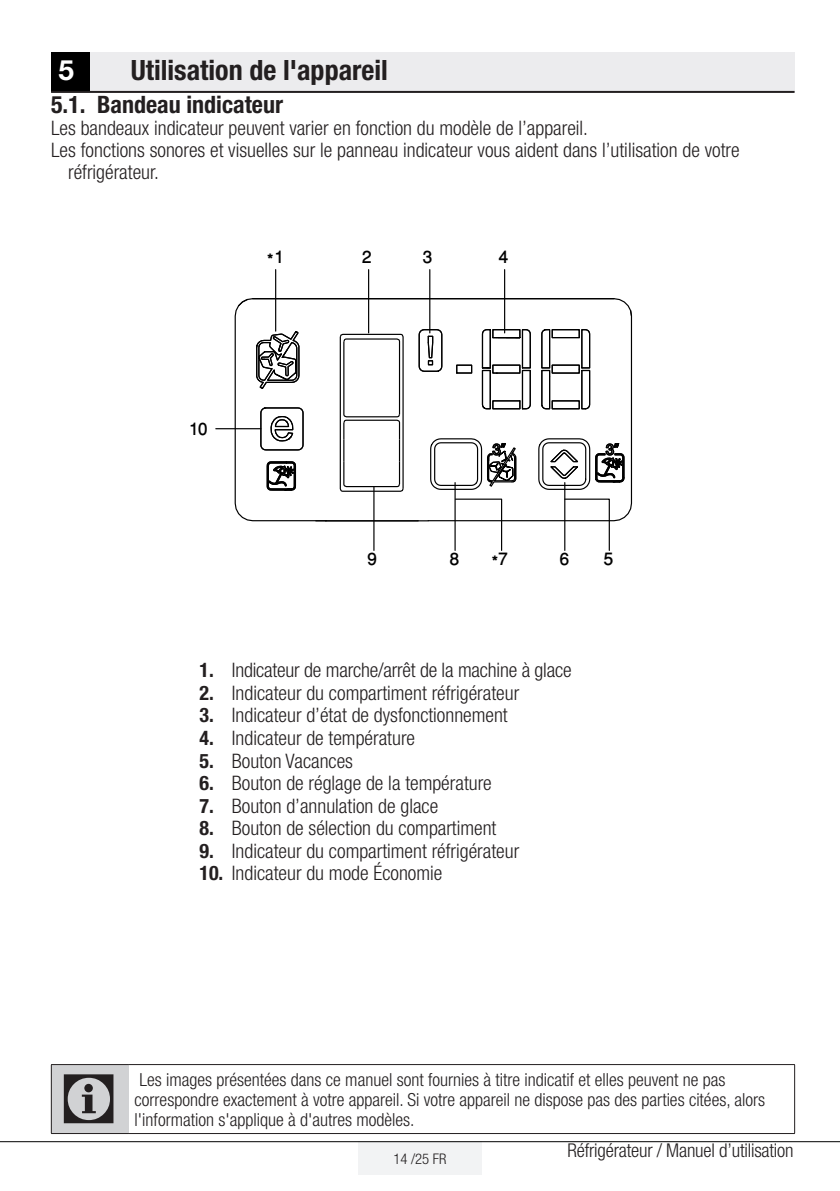
<style>
.page{position:relative;width:840px;height:1191px;background:#fff}
.page>*{position:absolute;margin:0;border:0;box-sizing:border-box;transform-origin:0 0}
.semboller{font:72px "ZIWARNUN";color:#231f20}
.Unite_Baslik__14pt-B{font:700 condensed 28px "Helvetica Neue LT Pro";color:#231f20}
.Unite_Baslik__14pt-B-2{font:700 28px "Helvetica Neue LT Pro";color:#fff}
.t1{font:500 24.2px "Win Soft Pro";color:#000}
._5-SIRALAMA_Konu_Bas{font:700 condensed 24px "Helvetica Neue LT Pro";color:#231f20}
.maddeler{font:300 condensed 20px "Helvetica Neue LT Pro";color:#231f20}
.Girintili_Yazi{font:300 condensed 20px/22px "Helvetica Neue LT Pro";color:#231f20}
.t2{font:300 condensed 19px "Helvetica Neue LT Pro";letter-spacing:-.01em;color:#231f20}
.Girintili_Yazi_uyari{font:300 condensed 18px/20px "Helvetica Neue LT Pro";color:#231f20}
.t3{font:300 condensed 14.6px "Helvetica Neue LT Pro";color:#231f20}
.s1{font-weight:700}
</style>
<div class="page">
<div style="left:358px;top:1141px;width:123px;height:33px;background:#f2f3f4"></div>
<hr style="left:0;top:1141px;width:839px;height:1px;background:#000">
<div style="left:51px;top:52px;width:39px;height:40px;background:#000"></div>
<div style="left:90px;top:52px;width:704px;height:40px;background:#ececee"></div>
<hr style="left:51px;top:91px;width:743px;height:2px;background:#231f20">
<svg style="left:234px;top:297px;width:397px;height:225px"></svg>
<svg style="left:237px;top:298px;width:12px;height:9px"></svg>
<hr style="left:252px;top:298px;width:361px;height:1px;background:#000">
<svg style="left:629px;top:309px;width:2px;height:8px"></svg>
<svg style="left:314px;top:519px;width:105px;height:3px"></svg>
<svg style="left:429px;top:435px;width:87px;height:56px"></svg>
<svg style="left:537px;top:437px;width:88px;height:54px"></svg>
<hr style="left:368px;top:270px;width:1px;height:63px;background:#000">
<hr style="left:429px;top:270px;width:1px;height:63px;background:#000">
<hr style="left:503px;top:270px;width:2px;height:63px;background:#000">
<svg style="left:563px;top:498px;width:47px;height:53px"></svg>
<svg style="left:454px;top:498px;width:48px;height:53px"></svg>
<hr style="left:564px;top:482px;width:1px;height:68px;background:#000">
<hr style="left:454px;top:482px;width:1px;height:68px;background:#000">
<hr style="left:373px;top:487px;width:1px;height:63px;background:#000">
<svg style="left:338px;top:333px;width:66px;height:159px"></svg>
<hr style="left:398px;top:439px;width:2px;height:23px;background:#000">
<hr style="left:216px;top:428px;width:45px;height:1px;background:#000">
<svg style="left:255px;top:269px;width:49px;height:225px"></svg>
<div style="left:51px;top:1064px;width:78px;height:69px;background:#d1d2d4"></div>
<hr style="left:51px;top:1133px;width:78px;height:1px;background:#231f20">
<hr style="left:129px;top:1133px;width:665px;height:1px;background:#231f20">
<hr style="left:51px;top:1064px;width:78px;height:1px;background:#231f20">
<hr style="left:51px;top:1064px;width:1px;height:69px;background:#231f20">
<hr style="left:129px;top:1064px;width:665px;height:1px;background:#231f20">
<hr style="left:793px;top:1064px;width:1px;height:69px;background:#231f20">
<p class="Unite_Baslik__14pt-B-2" style="left:59px;top:52px;width:17px">5</p>
<p class="Unite_Baslik__14pt-B" style="left:131px;top:53px;width:258px">Utilisation de l'appareil</p>
<p class="_5-SIRALAMA_Konu_Bas" style="left:51px;top:90px;width:233px">5.1. Bandeau indicateur</p>
<p class="Girintili_Yazi" style="left:51px;top:117px;width:538px">Les bandeaux indicateur peuvent varier en fonction du modèle de l’appareil.</p>
<p class="Girintili_Yazi" style="left:68px;top:139px;width:672px;text-indent:-17px">Les fonctions sonores et visuelles sur le panneau indicateur vous aident dans l’utilisation de votre réfrigérateur.</p>
<p class="t1" style="left:267px;top:240px;width:18px">*1</p>
<p class="t1" style="left:361px;top:240px;width:11px">2</p>
<p class="t1" style="left:422px;top:240px;width:11px">3</p>
<p class="t1" style="left:498px;top:240px;width:11px">4</p>
<p class="t1" style="left:188px;top:411px;width:21px">10</p>
<p class="t1" style="left:367px;top:541px;width:11px">9</p>
<p class="t1" style="left:449px;top:541px;width:11px">8</p>
<p class="t1" style="left:491px;top:541px;width:18px">*7</p>
<p class="t1" style="left:559px;top:541px;width:11px">6</p>
<p class="t1" style="left:603px;top:541px;width:11px">5</p>
<p class="maddeler" style="left:199px;top:658px;width:373px"><span class="s1">1.</span> Indicateur de marche/arrêt de la machine à glace</p>
<p class="maddeler" style="left:199px;top:681px;width:321px"><span class="s1">2.</span> Indicateur du compartiment réfrigérateur</p>
<p class="maddeler" style="left:199px;top:704px;width:309px"><span class="s1">3.</span> Indicateur d’état de dysfonctionnement</p>
<p class="maddeler" style="left:199px;top:726px;width:217px"><span class="s1">4.</span> Indicateur de température</p>
<p class="maddeler" style="left:199px;top:749px;width:155px"><span class="s1">5.</span> Bouton Vacances</p>
<p class="maddeler" style="left:199px;top:771px;width:293px"><span class="s1">6.</span> Bouton de réglage de la température</p>
<p class="maddeler" style="left:199px;top:794px;width:240px"><span class="s1">7.</span> Bouton d’annulation de glace</p>
<p class="maddeler" style="left:199px;top:816px;width:298px"><span class="s1">8.</span> Bouton de sélection du compartiment</p>
<p class="maddeler" style="left:199px;top:839px;width:321px"><span class="s1">9.</span> Indicateur du compartiment réfrigérateur</p>
<p class="maddeler" style="left:199px;top:862px;width:244px"><span class="s1">10.</span> Indicateur du mode Économie</p>
<p class="semboller" style="left:59px;top:1060px;width:63px">C</p>
<p class="Girintili_Yazi_uyari" style="left:134px;top:1069px;width:631px">Les images présentées dans ce manuel sont fournies à titre indicatif et elles peuvent ne pas correspondre exactement à votre appareil. Si votre appareil ne dispose pas des parties citées, alors l'information s'applique à d'autres modèles.</p>
<p class="t3" style="left:393px;top:1150px;width:54px">14 /25 FR</p>
<p class="t2" style="left:567px;top:1139px;width:227px">Réfrigérateur / Manuel d’utilisation</p>
</div>
